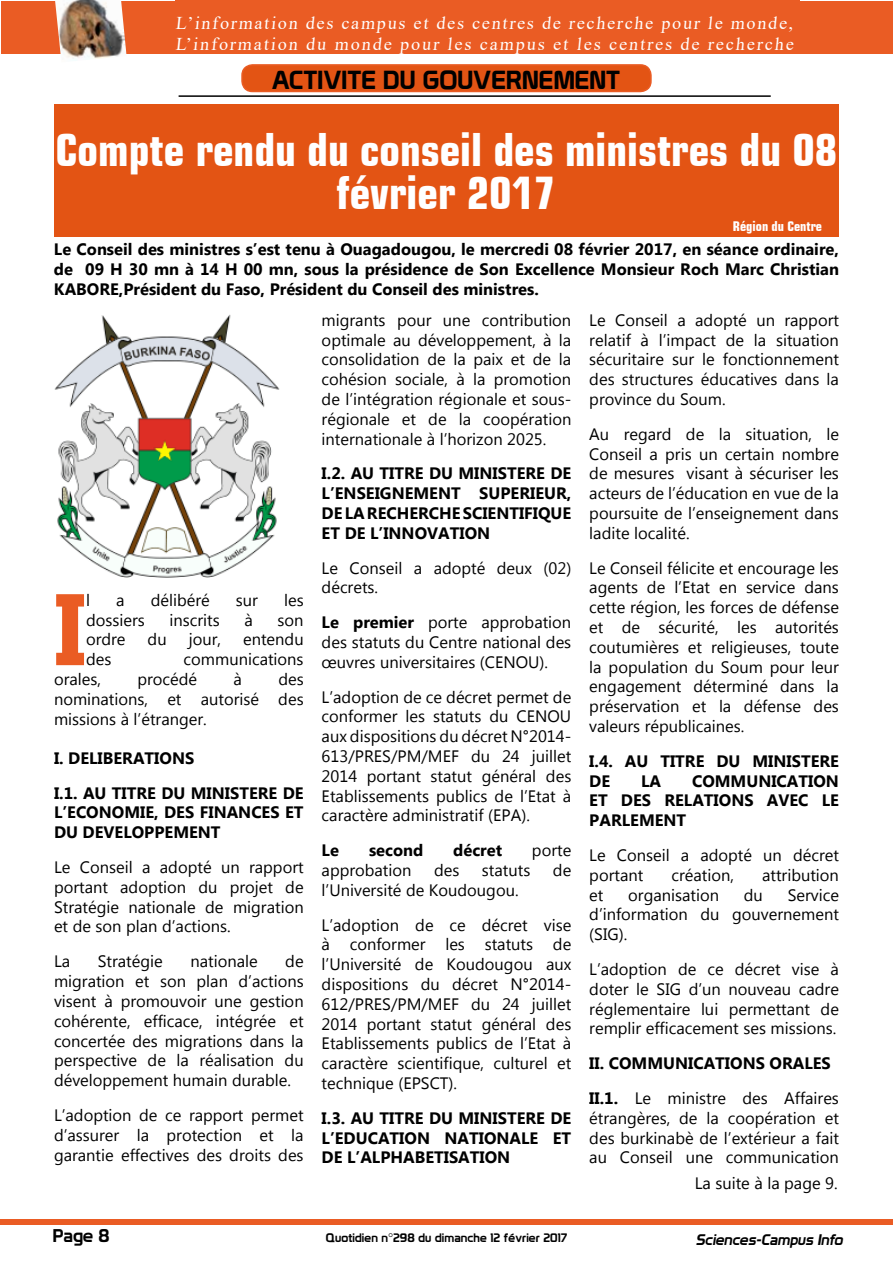
<style>
.page{position:relative;width:893px;height:1263px;background:#fff}
.page>*{position:absolute;margin:0;border:0;box-sizing:border-box;transform-origin:0 0}
.t1{font:700 101.4px "Myanmar Text";color:#ea5c24}
.t2{font:700 condensed 45px/43.5px "Square 721 BT";color:#fff;text-align:center}
.t3{font:25.5px "Prototype";color:#000}
.t4{font:18px/21.6px "Times New Roman";letter-spacing:.105em;color:#fff}
.t5{font:18px "Prototype";color:#000}
.t6{font:16.5px/19.8px "Myanmar Text";color:#000;text-align:justify}
.t7{font:700 16.5px/19.8px "Myanmar Text";color:#000}
.t8{font:italic 15px "Prototype";color:#000}
.t9{font:700 condensed 13.5px "Square 721 BT";color:#fff}
.t10{font:12px "Prototype";letter-spacing:.01em;color:#000}
.s1{font-weight:700}
.s2{font-weight:400}
</style>
<div class="page">
<div style="left:1px;top:1219px;width:892px;height:6px;background:#ea5c24"></div>
<hr style="left:179px;top:95px;width:592px;height:2px;background:#000">
<div style="left:1px;top:1px;width:892px;height:53px;background:#ea5c24"></div>
<img style="left:55px;top:0;width:72px;height:61px">
<div style="left:175px;top:0;width:625px;height:53px;background:#ea5c24"></div>
<div style="left:242px;top:65px;width:409px;height:26px;background:#e35414;border-radius:10px"></div>
<div style="left:241px;top:64px;width:411px;height:28px;border:2px solid #ea5c24;border-radius:10px"></div>
<div style="left:54px;top:104px;width:785px;height:133px;background:#e35414"></div>
<img style="left:54px;top:315px;width:225px;height:263px">
<p class="t4" style="left:175px;top:11px;width:622px">L’information des campus et des centres de recherche pour le monde,<br>L’information du monde pour les campus et les centres de recherche</p>
<h3 class="t3" style="left:272px;top:64px;width:350px">ACTIVITE DU GOUVERNEMENT</h3>
<h2 class="t2" style="left:56px;top:128px;width:783px">Compte rendu du conseil des ministres du 08 février 2017</h2>
<p class="t9" style="left:733px;top:218px;width:91px">Région du Centre</p>
<p class="t7" style="left:54px;top:240px;width:786px;text-align:justify">Le Conseil des ministres s’est tenu à Ouagadougou, le mercredi 08 février 2017, en séance ordinaire, de 09 H 30 mn à 14 H 00 mn, sous la présidence de Son Excellence Monsieur Roch Marc Christian KABORE,Président du Faso, Président du Conseil des ministres.</p>
<h1 class="t1" style="left:54px;top:571px;width:34px">I</h1>
<p class="t6" style="left:86px;top:590px;width:5px">l</p>
<p class="t6" style="left:116px;top:590px;width:10px">a</p>
<p class="t6" style="left:151px;top:590px;width:61px">délibéré</p>
<p class="t6" style="left:236px;top:590px;width:24px">sur</p>
<p class="t6" style="left:284px;top:590px;width:21px">les</p>
<p class="t6" style="left:86px;top:610px;width:60px">dossiers</p>
<p class="t6" style="left:170px;top:610px;width:52px">inscrits</p>
<p class="t6" style="left:245px;top:610px;width:10px">à</p>
<p class="t6" style="left:278px;top:610px;width:28px">son</p>
<p class="t6" style="left:86px;top:630px;width:41px">ordre</p>
<p class="t6" style="left:148px;top:630px;width:21px">du</p>
<p class="t6" style="left:189px;top:630px;width:34px">jour,</p>
<p class="t6" style="left:243px;top:630px;width:62px">entendu</p>
<p class="t6" style="left:86px;top:649px;width:27px">des</p>
<p class="t6" style="left:184px;top:649px;width:121px">communications</p>
<p class="t6" style="left:54px;top:669px;width:49px">orales,</p>
<p class="t6" style="left:137px;top:669px;width:61px">procédé</p>
<p class="t6" style="left:234px;top:669px;width:10px">à</p>
<p class="t6" style="left:54px;top:669px;width:251px;text-indent:224px">des nominations, et autorisé des missions à l’étranger.</p>
<p class="t7" style="left:54px;top:741px;width:251px;line-height:34.8px">I. DELIBERATIONS<br>I.1. AU TITRE DU MINISTERE DE</p>
<p class="t7" style="left:54px;top:803px;width:251px">L’ECONOMIE, DES FINANCES ET<br>DU DEVELOPPEMENT</p>
<p class="t6" style="left:54px;top:857px;width:251px">Le Conseil a adopté un rapport portant adoption du projet de Stratégie nationale de migration et de son plan d’actions.</p>
<p class="t6" style="left:54px;top:952px;width:18px">La</p>
<p class="t6" style="left:98px;top:952px;width:67px">Stratégie</p>
<p class="t6" style="left:190px;top:952px;width:69px">nationale</p>
<p class="t6" style="left:54px;top:952px;width:251px;text-indent:231px">de migration et son plan d’actions visent à promouvoir une gestion cohérente, efficace, intégrée et concertée des migrations dans la perspective de la réalisation du développement humain durable.</p>
<p class="t6" style="left:54px;top:1105px;width:251px">L’adoption de ce rapport permet d’assurer la protection et la garantie effectives des droits des</p>
<p class="t6" style="left:322px;top:310px;width:251px">migrants pour une contribution optimale au développement, à la consolidation de la paix et de la cohésion sociale, à la promotion de l’intégration régionale et sous&shy;régionale et de la coopération internationale à l’horizon 2025.</p>
<p class="t7" style="left:322px;top:464px;width:251px;text-align:justify">I.2. AU TITRE DU MINISTERE DE L’ENSEIGNEMENT SUPERIEUR, DE LA RECHERCHE SCIENTIFIQUE ET DE L’INNOVATION</p>
<p class="t6" style="left:322px;top:558px;width:251px">Le Conseil a adopté deux (02) décrets.</p>
<p class="t6" style="left:322px;top:613px;width:251px"><span class="s1">Le premier</span> porte approbation des statuts du Centre national des œuvres universitaires (CENOU).</p>
<p class="t6" style="left:322px;top:687px;width:251px">L’adoption de ce décret permet de conformer les statuts du CENOU aux dispositions du décret N°2014- 613/PRES/PM/MEF du 24 juillet 2014 portant statut général des Etablissements publics de l’Etat à caractère administratif (EPA).</p>
<p class="t7" style="left:322px;top:841px;width:19px">Le</p>
<p class="t7" style="left:369px;top:841px;width:56px">second</p>
<p class="t7" style="left:453px;top:841px;width:50px">décret</p>
<p class="t6" style="left:532px;top:841px;width:41px">porte</p>
<p class="t6" style="left:322px;top:860px;width:91px">approbation</p>
<p class="t6" style="left:434px;top:860px;width:27px">des</p>
<p class="t6" style="left:482px;top:860px;width:50px">statuts</p>
<p class="t6" style="left:553px;top:860px;width:20px">de</p>
<p class="t6" style="left:322px;top:873px;width:251px;line-height:34.8px">l’Université de Koudougou.<br>L’adoption de ce décret vise</p>
<p class="t6" style="left:322px;top:935px;width:251px">à conformer les statuts de l’Université de Koudougou aux dispositions du décret N°2014- 612/PRES/PM/MEF du 24 juillet 2014 portant statut général des Etablissements publics de l’Etat à caractère scientifique, culturel et technique (EPSCT).</p>
<p class="t7" style="left:322px;top:1108px;width:251px;text-align:justify">I.3. AU TITRE DU MINISTERE DE L’EDUCATION NATIONALE ET DE L’ALPHABETISATION</p>
<p class="t6" style="left:589px;top:310px;width:251px">Le Conseil a adopté un rapport relatif à l’impact de la situation sécuritaire sur le fonctionnement des structures éducatives dans la province du Soum.</p>
<p class="t6" style="left:589px;top:424px;width:251px">Au regard de la situation, le Conseil a pris un certain nombre de mesures visant à sécuriser les acteurs de l’éducation en vue de la poursuite de l’enseignement dans ladite localité.</p>
<p class="t6" style="left:589px;top:558px;width:251px">Le Conseil félicite et encourage les agents de l’Etat en service dans cette région, les forces de défense et de sécurité, les autorités coutumières et religieuses, toute la population du Soum pour leur engagement déterminé dans la préservation et la défense des valeurs républicaines.</p>
<p class="t7" style="left:589px;top:751px;width:251px">I.4. AU TITRE DU MINISTERE<br>DE</p>
<p class="t7" style="left:589px;top:771px;width:251px;text-align:justify;text-indent:103px">COMMUNICATION ET DES RELATIONS AVEC LE PARLEMENT</p>
<p class="t6" style="left:589px;top:845px;width:251px">Le Conseil a adopté un décret portant</p>
<p class="t7" style="left:641px;top:771px;width:22px">LA</p>
<p class="t6" style="left:671px;top:865px;width:64px">création,</p>
<p class="t6" style="left:762px;top:865px;width:78px">attribution</p>
<p class="t6" style="left:589px;top:885px;width:16px">et</p>
<p class="t6" style="left:628px;top:885px;width:92px">organisation</p>
<p class="t6" style="left:744px;top:885px;width:21px">du</p>
<p class="t6" style="left:589px;top:885px;width:251px;text-indent:198px">Service d’information du gouvernement (SIG).</p>
<p class="t6" style="left:589px;top:959px;width:251px">L’adoption de ce décret vise à doter le SIG d’un nouveau cadre réglementaire lui permettant de remplir efficacement ses missions.</p>
<p class="t7" style="left:589px;top:1046px;width:251px;line-height:34.8px">II. COMMUNICATIONS ORALES<br>II.1. <span class="s2">Le ministre des Affaires</span></p>
<p class="t6" style="left:589px;top:1108px;width:251px">étrangères, de la coopération et des burkinabè de l’extérieur a fait au Conseil une communication</p>
<p class="t6" style="left:695px;top:1173px;width:145px">La suite à la page 9.</p>
<p class="t5" style="left:53px;top:1225px;width:58px">Page 8</p>
<p class="t10" style="left:326px;top:1230px;width:243px">Quotidien n°298 du dimanche 12 février 2017</p>
<p class="t8" style="left:696px;top:1231px;width:152px">Sciences-Campus Info</p>
</div>
